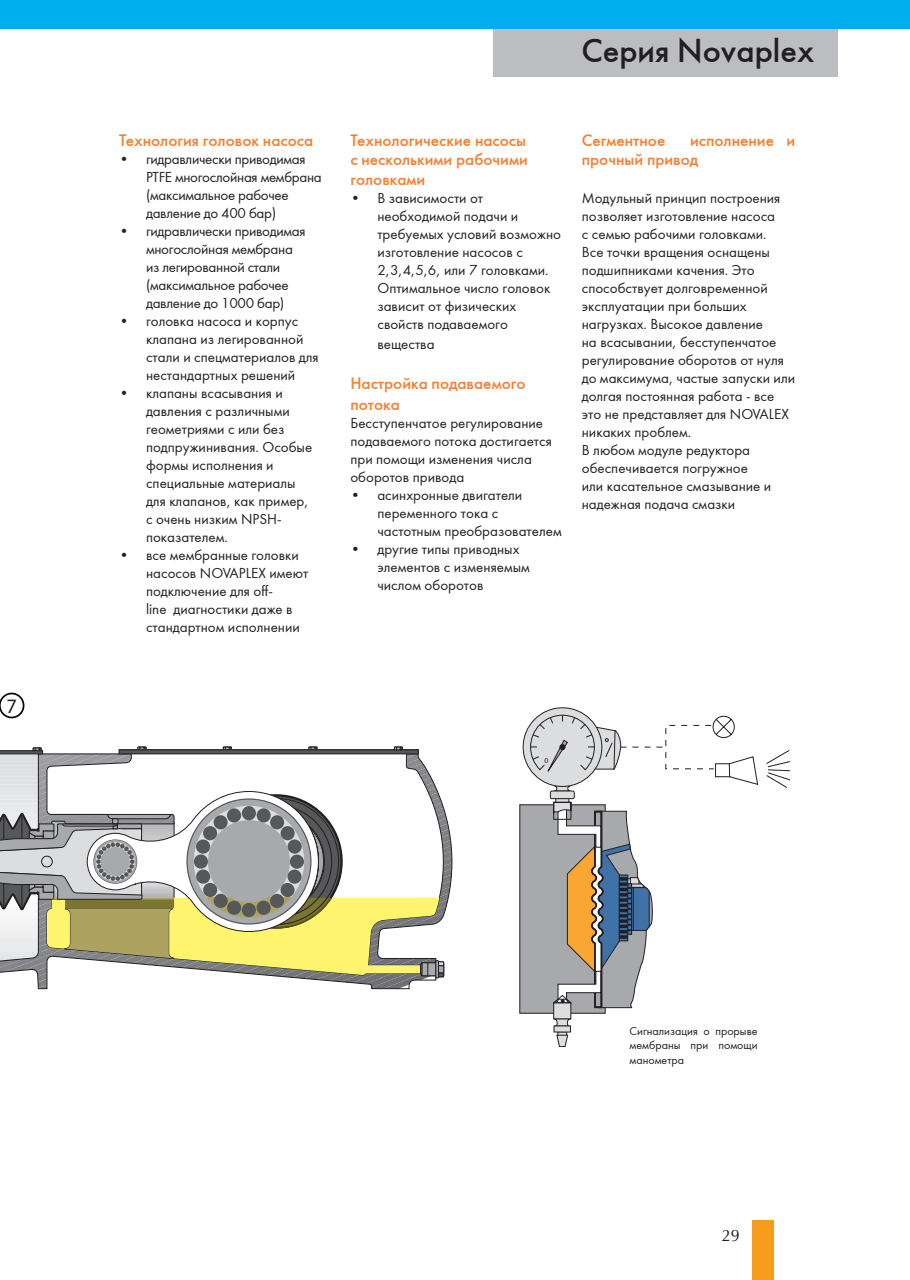
<style>
.page{position:relative;width:910px;height:1280px;background:#fff}
.page>*{position:absolute;margin:0;border:0;box-sizing:border-box;transform-origin:0 0}
.t1{font:33px "Futuris C";color:#231f20}
.t2{font:20.55px "Myriad Pro";color:#231f20}
.t3{font:16.5px/19.8px "Futuris C";color:#f48032}
.t4{font:16.5px "Ottawa Plain";color:#231f20}
.t5{font:15px/18px "Futura Book C";color:#231f20}
.t6{font:15px/18px "Futura Book C";letter-spacing:-.02em;color:#231f20}
.t7{font:12px/14.4px "Futura Book C";color:#231f20;text-align:justify}
.t8{font:7.5px "Futura";color:#231f20}
</style>
<div class="page">
<svg style="left:0;top:692px;width:453px;height:298px"></svg>
<div style="left:520px;top:805px;width:85px;height:208px;background:#a8a9ad"></div>
<svg style="left:556px;top:799px;width:13px;height:3px"></svg>
<div style="left:550px;top:791px;width:24px;height:8px;background:#dcdddf;border-radius:2px"></div>
<div style="left:550px;top:791px;width:24px;height:8px;border:1px solid #231f20;border-radius:2px"></div>
<svg style="left:523px;top:708px;width:79px;height:78px"></svg>
<svg style="left:529px;top:714px;width:261px;height:77px"></svg>
<svg style="left:553px;top:1019px;width:18px;height:28px"></svg>
<svg style="left:554px;top:1026px;width:17px;height:6px"></svg>
<div style="left:554px;top:1003px;width:17px;height:16px;background:#dcdddf"></div>
<div style="left:553px;top:1003px;width:18px;height:16px;border:1px solid #231f20"></div>
<svg style="left:553px;top:802px;width:100px;height:207px"></svg>
<div style="left:753px;top:1220px;width:21px;height:60px;background:#f89c1c"></div>
<div style="left:493px;top:21px;width:345px;height:56px;background:#bcbdc0"></div>
<div style="left:0;top:0;width:910px;height:28px;background:#00aeef"></div>
<h2 class="t2" style="left:7px;top:694px;width:12px">7</h2>
<p class="t3" style="left:119px;top:130px;width:196px">Технология головок насоса</p>
<p class="t6" style="left:146px;top:150px;width:177px;text-indent:-27px">• гидравлически приводимая<br>PTFE многослойная мембрана (максимальное рабочее давление до 400 бар)</p>
<p class="t6" style="left:146px;top:222px;width:161px;text-indent:-27px">• гидравлически приводимая многослойная мембрана из легированной стали (максимальное рабочее давление до 1000 бар)</p>
<p class="t5" style="left:146px;top:312px;width:174px;text-indent:-27px">• головка насоса и корпус клапана из легированной стали и спецматериалов для нестандартных решений</p>
<p class="t5" style="left:146px;top:384px;width:168px;text-indent:-27px">• клапаны всасывания и давления с различными геометриями с или без подпружинивания. Особые формы исполнения и специальные материалы для клапанов, как пример, с очень низким NPSH&shy;показателем.</p>
<p class="t5" style="left:146px;top:546px;width:164px;text-indent:-27px">• все мембранные головки насосов NOVAPLEX имеют подключение для off-<br>line диагностики даже в стандартном исполнении</p>
<h1 class="t1" style="left:581px;top:31px;width:234px">Серия Novaplex</h1>
<p class="t3" style="left:350px;top:130px;width:179px;text-align:justify">Технологические насосы с несколькими рабочими головками</p>
<p class="t5" style="left:377px;top:190px;width:185px;text-indent:-27px">• В зависимости от необходимой подачи и требуемых условий возможно изготовление насосов с<br>2,3,4,5,6, или 7 головками.<br>Оптимальное число головок зависит от физических свойств подаваемого</p>
<p class="t5" style="left:377px;top:335px;width:59px">вещества</p>
<p class="t3" style="left:350px;top:372px;width:177px;line-height:21.6px">Настройка подаваемого потока</p>
<p class="t5" style="left:350px;top:415px;width:203px">Бесступенчатое регулирование подаваемого потока достигается при помощи изменения числа оборотов привода</p>
<p class="t5" style="left:377px;top:487px;width:186px;text-indent:-27px">• асинхронные двигатели переменного тока с частотным преобразователем</p>
<p class="t5" style="left:377px;top:541px;width:154px;text-indent:-27px">• другие типы приводных элементов с изменяемым числом оборотов</p>
<p class="t3" style="left:582px;top:130px;width:85px">Сегментное</p>
<p class="t3" style="left:582px;top:130px;width:215px;text-indent:108px">исполнение и прочный привод</p>
<p class="t5" style="left:582px;top:190px;width:215px">Модульный принцип построения позволяет изготовление насоса<br>с семью рабочими головками.<br>Все точки вращения оснащены подшипниками качения. Это способствует долговременной эксплуатации при больших нагрузках. Высокое давление<br>на всасывании, бесступенчатое регулирование оборотов от нуля до максимума, частые запуски или долгая постоянная работа - все это не представляет для NOVALEX никаких проблем.<br>В любом модуле редуктора обеспечивается погружное<br>или касательное смазывание и надежная подача смазки</p>
<p class="t8" style="left:545px;top:756px;width:5px">0</p>
<p class="t7" style="left:629px;top:1024px;width:130px">Сигнализация о прорыве мембраны при помощи манометра</p>
<p class="t4" style="left:721px;top:1225px;width:20px">29</p>
</div>
